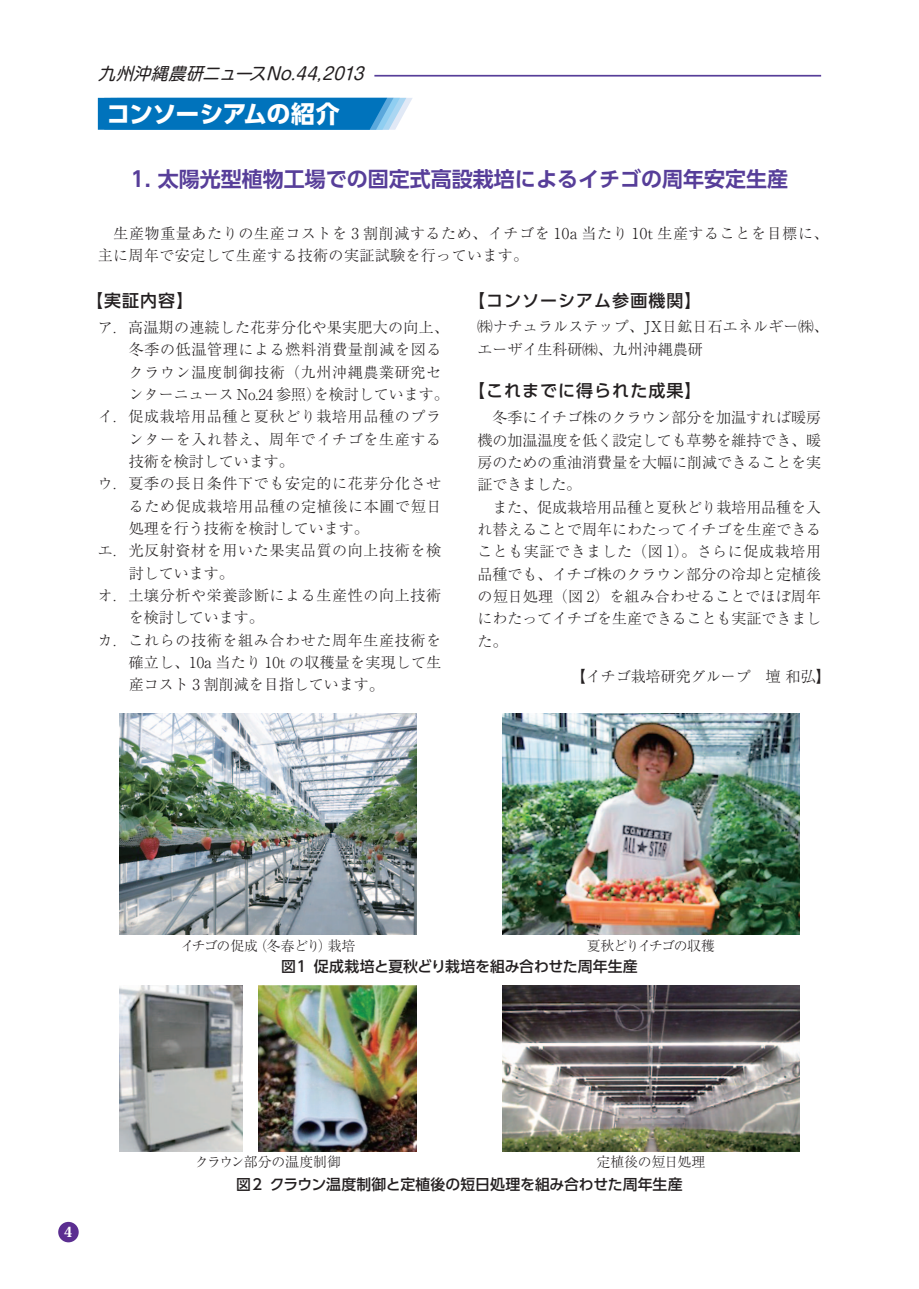
<style>
.page{position:relative;width:919px;height:1289px;background:#fff}
.page>*{position:absolute;margin:0;border:0;box-sizing:border-box;transform-origin:0 0}
.t1{font:700 24px "UD Shin Go Pro";letter-spacing:-.025em;color:#fff}
.t2{font:700 21px "UD Shin Go Pro De";color:#573e99}
.t3{font:500 16.95px "UD Shin Go Pro";letter-spacing:.06em;color:#231f20}
.t4{font:italic 16.95px "Shin M Go Pr 6 N";color:#231f20}
.t5{font:300 15px/22.4px "Ryumin Pr 6";letter-spacing:-.005em;color:#231f20}
.t6{font:300 15px "Ryumin Pr 6";letter-spacing:.045em;color:#231f20}
.t7{font:300 15px/22.4px "Ryumin Pr 6";letter-spacing:.015em;color:#231f20}
.t8{font:300 15px/22px "Ryumin Pr 6";letter-spacing:.04em;color:#231f20}
.t9{font:300 15px "Ryumin Pro";color:#231f20}
.t10{font:500 14.85px "UD Shin Go Pro";letter-spacing:-.01em;color:#231f20}
.t11{font:300 13.8px "Ryumin Pr 6";letter-spacing:-.02em;color:#231f20}
.t12{font:300 13.8px "Ryumin Pr 6";letter-spacing:-.05em;color:#231f20}
.t13{font:300 13.8px "Ryumin Pr 6";letter-spacing:-.09em;color:#231f20}
.t14{font:800 13.8px "Koz Min Pro";color:#fff}
.s1{font-size:15.45px}
</style>
<div class="page">
<svg style="left:98px;top:98px;width:314px;height:32px;background:#137ec1"></svg>
<hr style="left:374px;top:75px;width:447px;height:2px;background:#573e99">
<div style="left:58px;top:1221px;width:21px;height:21px;background:#5b2e91;border-radius:50%"></div>
<img style="left:119px;top:713px;width:298px;height:221px">
<img style="left:502px;top:713px;width:297px;height:221px">
<img style="left:119px;top:985px;width:123px;height:166px">
<img style="left:259px;top:985px;width:158px;height:166px">
<img style="left:502px;top:985px;width:297px;height:166px">
<p class="t4" style="left:98px;top:60px;width:273px">九州沖縄農研ニュースNo.44,2013</p>
<h1 class="t1" style="left:106px;top:94px;width:235px">コンソーシアムの紹介</h1>
<h2 class="t2" style="left:131px;top:162px;width:658px">1. 太陽光型植物工場での固定式高設栽培によるイチゴの周年安定生産</h2>
<p class="t8" style="left:98px;top:221px;width:732px;text-indent:16px">生産物重量あたりの生産コストを 3 割削減するため、イチゴを 10a 当たり 10t 生産することを目標に、主に周年で安定して生産する技術の実証試験を行っています。</p>
<p class="t3" style="left:86px;top:287px;width:109px">【実証内容】</p>
<p class="t7" style="left:98px;top:315px;width:352px">ア．高温期の連続した花芽分化や果実肥大の向上、</p>
<p class="t6" style="left:129px;top:338px;width:314px">冬季の低温管理による燃料消費量削減を図る</p>
<p class="t6" style="left:129px;top:360px;width:314px">クラウン温度制御技術（九州沖縄農業研究セ</p>
<p class="t7" style="left:129px;top:382px;width:322px">ンターニュース No.24 参照）を検討しています。</p>
<p class="t6" style="left:98px;top:405px;width:345px">イ．促成栽培用品種と夏秋どり栽培用品種のプラ</p>
<p class="t6" style="left:129px;top:427px;width:314px">ンターを入れ替え、周年でイチゴを生産する</p>
<p class="t7" style="left:129px;top:449px;width:166px">技術を検討しています。</p>
<p class="t6" style="left:98px;top:472px;width:345px">ウ．夏季の長日条件下でも安定的に花芽分化させ</p>
<p class="t6" style="left:129px;top:494px;width:314px">るため促成栽培用品種の定植後に本圃で短日</p>
<p class="t7" style="left:129px;top:516px;width:241px">処理を行う技術を検討しています。</p>
<p class="t6" style="left:98px;top:539px;width:345px">エ．光反射資材を用いた果実品質の向上技術を検</p>
<p class="t7" style="left:129px;top:561px;width:106px">討しています。</p>
<p class="t6" style="left:98px;top:583px;width:345px">オ．土壌分析や栄養診断による生産性の向上技術</p>
<p class="t7" style="left:129px;top:605px;width:136px">を検討しています。</p>
<p class="t6" style="left:98px;top:628px;width:345px">カ．これらの技術を組み合わせた周年生産技術を</p>
<p class="t7" style="left:129px;top:650px;width:314px">確立し、10a 当たり 10t の収穫量を実現して生</p>
<p class="t7" style="left:129px;top:672px;width:257px">産コスト 3 割削減を目指しています<span class="s1">。</span></p>
<p class="t3" style="left:468px;top:287px;width:235px">【コンソーシアム参画機関】</p>
<p class="t7" style="left:477px;top:315px;width:345px">㈱ナチュラルステップ、JX日鉱日石エネルギー㈱､エーザイ生科研㈱、九州沖縄農研</p>
<p class="t3" style="left:468px;top:377px;width:235px">【これまでに得られた成果】</p>
<p class="t5" style="left:477px;top:405px;width:345px">　冬季にイチゴ株のクラウン部分を加温すれば暖房機の加温温度を低く設定しても草勢を維持でき、暖房のための重油消費量を大幅に削減できることを実証できました。<br>　また、促成栽培用品種と夏秋どり栽培用品種を入れ替えることで周年にわたってイチゴを生産できることも実証できました（図 1）。さらに促成栽培用品種でも、イチゴ株のクラウン部分の冷却と定植後の短日処理（図 2）を組み合わせることでほぼ周年にわたってイチゴを生産できることも実証できました。</p>
<p class="t9" style="left:570px;top:664px;width:261px">【イチゴ栽培研究グループ　壇 和弘】</p>
<p class="t14" style="left:64px;top:1221px;width:10px">4</p>
<p class="t12" style="left:180px;top:935px;width:177px">イチゴの促成（冬春どり）栽培</p>
<p class="t13" style="left:586px;top:935px;width:130px">夏秋どりイチゴの収穫</p>
<p class="t10" style="left:281px;top:954px;width:358px">図１ 促成栽培と夏秋どり栽培を組み合わせた周年生産</p>
<p class="t11" style="left:195px;top:1151px;width:147px">クラウン部分の温度制御</p>
<p class="t11" style="left:596px;top:1151px;width:110px">定植後の短日処理</p>
<p class="t10" style="left:236px;top:1172px;width:448px">図２ クラウン温度制御と定植後の短日処理を組み合わせた周年生産</p>
</div>
